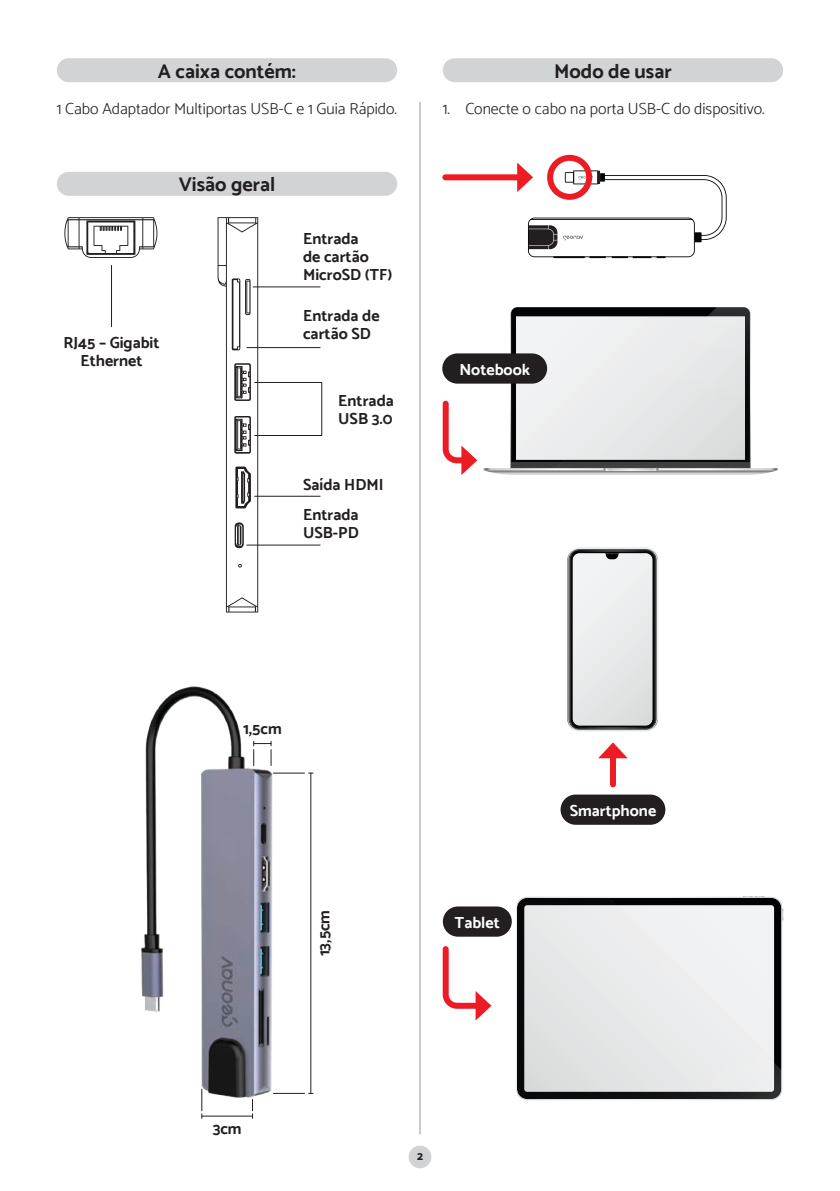
<style>
.page{position:relative;width:840px;height:1191px;background:#fff}
.page>*{position:absolute;margin:0;border:0;box-sizing:border-box;transform-origin:0 0}
.t1{font:700 20px "Catamaran";color:#231f20}
.t2{font:700 16px/18px "Catamaran";color:#231f20}
.t3{font:300 16px "Catamaran";color:#231f20}
.t4{font:700 16px "Catamaran";color:#fff}
.t5{font:800 12px "Catamaran";color:#231f20}
</style>
<div class="page">
<hr style="left:419px;top:102px;width:1px;height:1032px;background:#949698">
<div style="left:408px;top:1145px;width:23px;height:23px;background:#d1d3d4;border-radius:50%"></div>
<div style="left:69px;top:58px;width:316px;height:24px;background:#d1d3d4"></div>
<div style="left:454px;top:58px;width:316px;height:24px;background:#d1d3d4"></div>
<div style="left:69px;top:172px;width:316px;height:24px;background:#d1d3d4"></div>
<svg style="left:217px;top:217px;width:41px;height:395px"></svg>
<svg style="left:64px;top:217px;width:93px;height:41px"></svg>
<hr style="left:111px;top:265px;width:1px;height:62px;background:#231f20">
<hr style="left:253px;top:286px;width:67px;height:1px;background:#231f20">
<hr style="left:247px;top:347px;width:73px;height:1px;background:#231f20">
<hr style="left:254px;top:496px;width:66px;height:1px;background:#231f20">
<hr style="left:247px;top:544px;width:73px;height:1px;background:#231f20">
<div style="left:254px;top:382px;width:68px;height:54px;border:1px solid #231f20"></div>
<img style="left:141px;top:686px;width:147px;height:414px">
<hr style="left:310px;top:773px;width:1px;height:320px;background:#231f20">
<hr style="left:202px;top:1115px;width:50px;height:1px;background:#231f20">
<hr style="left:273px;top:772px;width:31px;height:1px;background:#231f20">
<svg style="left:201px;top:1089px;width:1px;height:29px"></svg>
<svg style="left:253px;top:741px;width:18px;height:24px"></svg>
<svg style="left:252px;top:1099px;width:1px;height:19px"></svg>
<hr style="left:273px;top:1092px;width:31px;height:1px;background:#231f20">
<div style="left:560px;top:794px;width:105px;height:30px;background:#231f20;border-radius:15px"></div>
<svg style="left:567px;top:547px;width:90px;height:184px"></svg>
<div style="left:609px;top:753px;width:6px;height:31px;background:#ed1c24"></div>
<svg style="left:598px;top:742px;width:29px;height:16px"></svg>
<div style="left:445px;top:174px;width:77px;height:6px;background:#ed1c24"></div>
<svg style="left:517px;top:162px;width:209px;height:96px"></svg>
<svg style="left:483px;top:307px;width:294px;height:168px"></svg>
<div style="left:442px;top:353px;width:105px;height:30px;background:#231f20;border-radius:15px"></div>
<svg style="left:442px;top:400px;width:35px;height:75px"></svg>
<div style="left:442px;top:906px;width:69px;height:30px;background:#231f20;border-radius:15px"></div>
<svg style="left:516px;top:896px;width:266px;height:204px"></svg>
<svg style="left:442px;top:946px;width:49px;height:74px"></svg>
<div style="left:547px;top:155px;width:45px;height:45px;border:6px solid #ed1c24;border-radius:50%"></div>
<p class="t1" style="left:158px;top:59px;width:139px">A caixa contém:</p>
<p class="t1" style="left:554px;top:59px;width:119px">Modo de usar</p>
<p class="t3" style="left:57px;top:99px;width:341px">1 Cabo Adaptador Multiportas USB-C e 1 Guia Rápido.</p>
<p class="t3" style="left:442px;top:99px;width:323px">1. Conecte o cabo na porta USB-C do dispositivo.</p>
<p class="t1" style="left:178px;top:173px;width:98px">Visão geral</p>
<p class="t2" style="left:63px;top:333px;width:98px;text-align:center">RJ45 – Gigabit<br>Ethernet</p>
<p class="t2" style="left:303px;top:229px;width:91px">Entrada<br>de cartão<br>MicroSD (TF)</p>
<p class="t2" style="left:303px;top:307px;width:78px">Entrada de cartão SD</p>
<p class="t2" style="left:338px;top:391px;width:57px">Entrada<br>USB 3.0</p>
<p class="t2" style="left:303px;top:470px;width:82px;line-height:29.6px">Saída HDMI<br>Entrada</p>
<p class="t2" style="left:303px;top:523px;width:57px">USB-PD</p>
<p class="t4" style="left:459px;top:360px;width:72px">Notebook</p>
<p class="t2" style="left:243px;top:719px;width:40px">1,5cm</p>
<p class="t2" style="left:212px;top:1119px;width:30px">3cm</p>
<p class="t2" style="left:315px;top:956px;width:48px;rotate:-90deg">13,5cm</p>
<p class="t4" style="left:454px;top:913px;width:46px">Tablet</p>
<p class="t4" style="left:569px;top:801px;width:88px">Smartphone</p>
<p class="t5" style="left:417px;top:1148px;width:7px">2</p>
</div>
